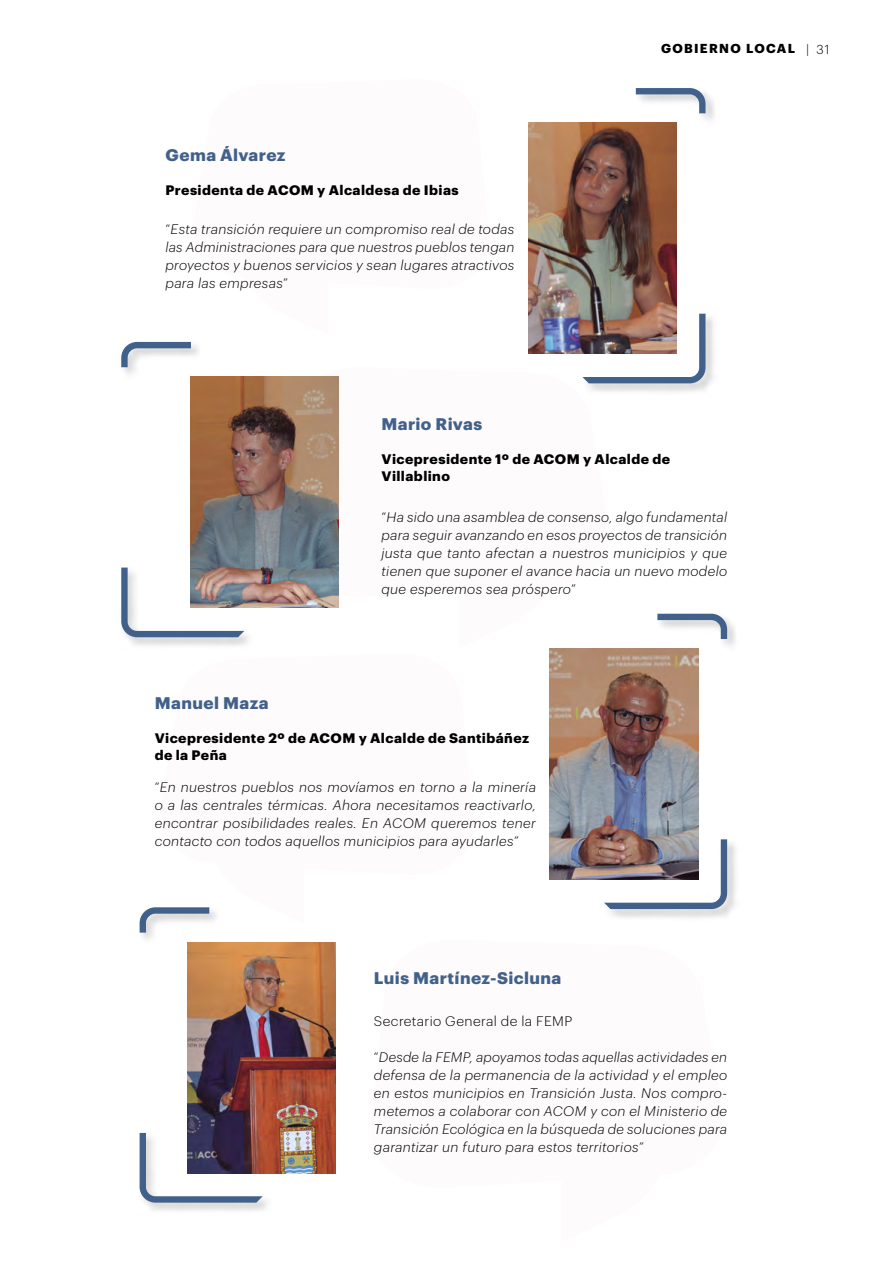
<style>
.page{position:relative;width:893px;height:1263px;background:#fff}
.page>*{position:absolute;margin:0;border:0;box-sizing:border-box;transform-origin:0 0}
.TEXTO{font:700 16.5px "Graphik";letter-spacing:.025em;color:#42618a}
.TEXTO-2{font:italic 300 13.5px/18px "Graphik";letter-spacing:.02em;color:#000;text-align:justify}
.TEXTO-3{font:700 13.5px/17.2px "Graphik";letter-spacing:.03em;color:#000}
.TEXTO-4{font:300 13.5px "Graphik";letter-spacing:.025em;color:#000}
.t1{font:700 12.75px "Graphik";letter-spacing:.105em;color:#000}
.s1{font-style:normal}
.s2{font-weight:300}
</style>
<div class="page">
<img style="left:528px;top:122px;width:148px;height:231px">
<div style="left:582px;top:312px;width:136px;height:84px;background:#000;opacity:.2"></div>
<img style="left:582px;top:314px;width:123px;height:69px">
<div style="left:634px;top:86px;width:84px;height:39px;background:#000;opacity:.2"></div>
<svg style="left:636px;top:88px;width:69px;height:25px"></svg>
<svg style="left:280px;top:366px;width:334px;height:242px"></svg>
<img style="left:190px;top:376px;width:148px;height:231px">
<div style="left:120px;top:566px;width:136px;height:84px;background:#000;opacity:.2"></div>
<svg style="left:121px;top:567px;width:123px;height:70px"></svg>
<div style="left:120px;top:340px;width:84px;height:39px;background:#000;opacity:.2"></div>
<svg style="left:121px;top:342px;width:70px;height:25px"></svg>
<img style="left:550px;top:648px;width:148px;height:231px">
<div style="left:603px;top:838px;width:137px;height:84px;background:#000;opacity:.2"></div>
<img style="left:604px;top:839px;width:123px;height:70px">
<div style="left:656px;top:612px;width:84px;height:39px;background:#000;opacity:.2"></div>
<svg style="left:657px;top:614px;width:70px;height:25px"></svg>
<img style="left:187px;top:943px;width:148px;height:231px">
<div style="left:138px;top:1131px;width:136px;height:84px;background:#000;opacity:.2"></div>
<svg style="left:140px;top:1133px;width:123px;height:69px"></svg>
<div style="left:138px;top:906px;width:84px;height:39px;background:#000;opacity:.2"></div>
<svg style="left:140px;top:907px;width:69px;height:26px"></svg>
<p class="TEXTO" style="left:165px;top:142px;width:121px">Gema Álvarez</p>
<p class="TEXTO-3" style="left:165px;top:181px;width:295px">Presidenta de ACOM y Alcaldesa de Ibias</p>
<p class="TEXTO-2" style="left:165px;top:219px;width:350px"><span class="s1">“</span>Esta transición requiere un compromiso real de todas las Administraciones para que nuestros pueblos tengan proyectos y buenos servicios y sean lugares atractivos para las empresas<span class="s1">”</span></p>
<p class="t1" style="left:661px;top:39px;width:170px">GOBIERNO LOCAL <span class="s2">| 31</span></p>
<p class="TEXTO" style="left:381px;top:411px;width:102px">Mario Rivas</p>
<p class="TEXTO-3" style="left:381px;top:449px;width:290px">Vicepresidente 1º de ACOM y Alcalde de<br>Villablino</p>
<p class="TEXTO-2" style="left:381px;top:507px;width:347px"><span class="s1">“</span>Ha sido una asamblea de consenso, algo fundamental para seguir avanzando en esos proyectos de transición justa que tanto afectan a nuestros municipios y que tienen que suponer el avance hacia un nuevo modelo que esperemos sea próspero<span class="s1">”</span></p>
<p class="TEXTO" style="left:155px;top:690px;width:115px">Manuel Maza</p>
<p class="TEXTO-3" style="left:155px;top:728px;width:376px">Vicepresidente 2º de ACOM y Alcalde de Santibáñez de la Peña</p>
<p class="TEXTO-2" style="left:155px;top:777px;width:383px"><span class="s1">“</span>En nuestros pueblos nos movíamos en torno a la minería o a las centrales térmicas. Ahora necesitamos reactivarlo, encontrar posibilidades reales. En ACOM queremos tener contacto con todos aquellos municipios para ayudarles<span class="s1">”</span></p>
<p class="TEXTO" style="left:374px;top:965px;width:189px">Luis Martínez-Sicluna</p>
<p class="TEXTO-4" style="left:374px;top:1011px;width:200px">Secretario General de la FEMP</p>
<p class="TEXTO-2" style="left:374px;top:1047px;width:355px"><span class="s1">“</span>Desde la FEMP, apoyamos todas aquellas actividades en defensa de la permanencia de la actividad y el empleo en estos municipios en Transición Justa. Nos compro&shy;metemos a colaborar con ACOM y con el Ministerio de Transición Ecológica en la búsqueda de soluciones para garantizar un futuro para estos territorios<span class="s1">”</span></p>
</div>
